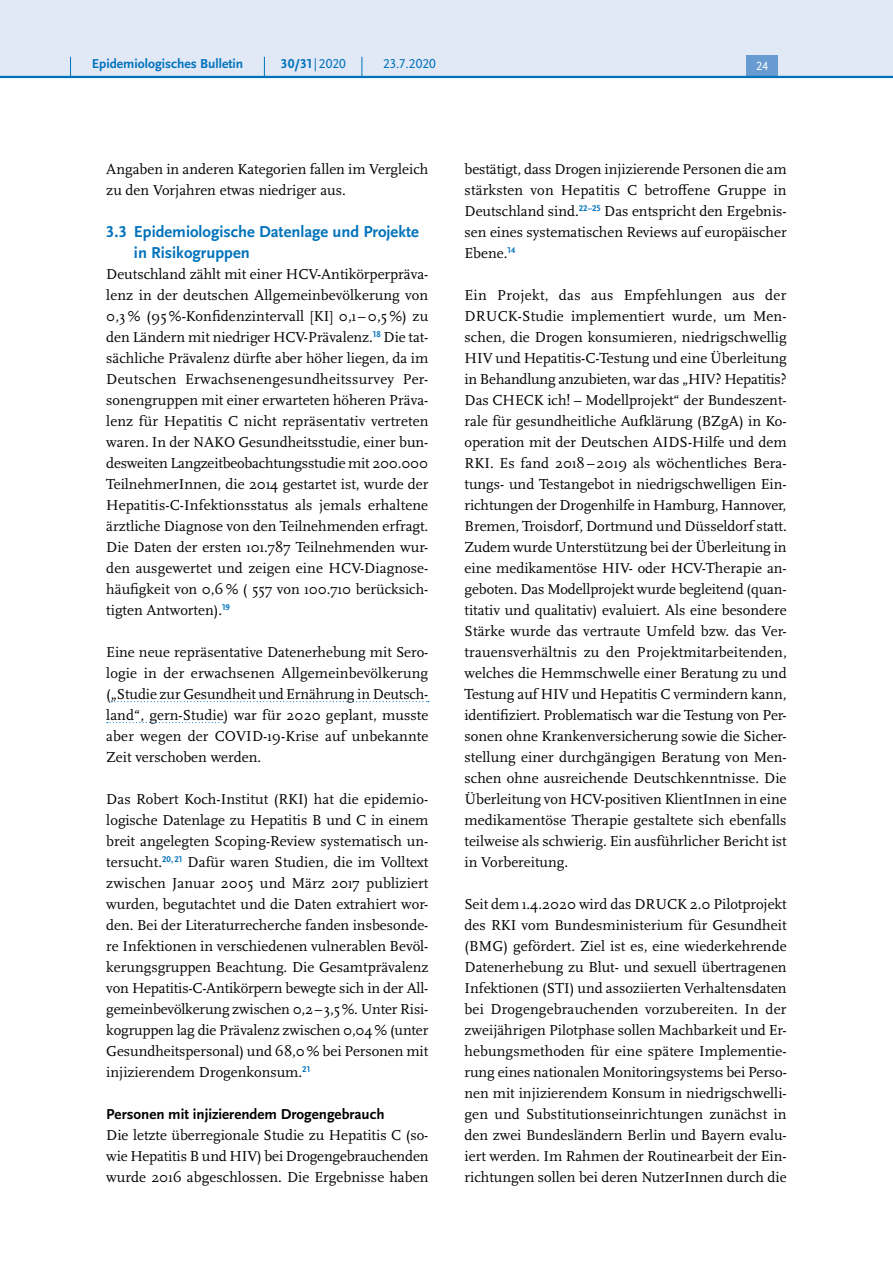
<style>
.page{position:relative;width:893px;height:1263px;background:#fff}
.page>*{position:absolute;margin:0;border:0;box-sizing:border-box;transform-origin:0 0}
.t1{font:700 16.5px/21px "Scala Sans Pro";color:#0072bc}
.P_-_Fließtext{font:15px/21px "Scala Pro";color:#000;text-align:justify}
.t2{font:700 15px "Scala Sans Pro";color:#000}
.t3{font:700 13.5px "Scala Sans Pro";color:#0072bc}
.t4{font:13.5px "Scala Sans Pro";color:#0072bc}
.t5{font:12.45px "Scala Sans Pro";color:#fff}
.s1{font-weight:400}
</style>
<div class="page">
<svg style="left:111px;top:701px;width:318px;height:1px"></svg>
<svg style="left:107px;top:722px;width:117px;height:1px"></svg>
<div style="left:0;top:0;width:893px;height:77px;background:#e1e8f6"></div>
<div style="left:746px;top:55px;width:32px;height:21px;background:#679bd2"></div>
<hr style="left:0;top:76px;width:893px;height:2px;background:#0072bc">
<svg style="left:70px;top:57px;width:1px;height:19px"></svg>
<svg style="left:264px;top:57px;width:1px;height:19px"></svg>
<svg style="left:362px;top:57px;width:1px;height:19px"></svg>
<p class="t3" style="left:92px;top:55px;width:153px">Epidemiologisches Bulletin</p>
<p class="t3" style="left:281px;top:55px;width:67px">30/31 <span class="s1">|2020</span></p>
<p class="t4" style="left:383px;top:55px;width:54px">23.7.2020</p>
<p class="t5" style="left:756px;top:59px;width:13px">24</p>
<p class="P_-_Fließtext" style="left:106px;top:158px;width:324px">Angaben in anderen Kategorien fallen im Vergleich zu den Vorjahren etwas niedriger aus.</p>
<p class="t1" style="left:134px;top:221px;width:286px;text-indent:-28px">3.3 Epidemiologische Datenlage und Projekte in Risikogruppen</p>
<p class="P_-_Fließtext" style="left:106px;top:263px;width:324px">Deutschland zählt mit einer HCV-Antikörperpräva&shy;lenz in der deutschen Allgemeinbevölkerung von 0,3% (95%-Konfidenzintervall [KI] 0,1 –0,5%) zu den Ländern mit niedriger HCV-Prävalenz.<sup>18</sup> Die tat&shy;sächliche Prävalenz dürfte aber höher liegen, da im Deutschen Erwachsenengesundheitssurvey Per&shy;sonengruppen mit einer erwarteten höheren Präva&shy;lenz für Hepatitis C nicht repräsentativ vertreten waren. In der NAKO Gesundheitsstudie, einer bun&shy;desweiten Langzeitbeobachtungsstudie mit 200.000<br>TeilnehmerInnen, die 2014 gestartet ist, wurde der Hepatitis-C-Infektionsstatus als jemals erhaltene ärztliche Diagnose von den Teilnehmenden erfragt.<br>Die Daten der ersten 101.787 Teilnehmenden wur&shy;den ausgewertet und zeigen eine HCV-Diagnose&shy;häufigkeit von 0,6% ( 557 von 100.710 berücksich&shy;tigten Antworten).<sup>19</sup></p>
<p class="P_-_Fließtext" style="left:106px;top:641px;width:324px">Eine neue repräsentative Datenerhebung mit Sero&shy;logie in der erwachsenen Allgemeinbevölkerung („Studie zur Gesundheit und Ernährung in Deutsch&shy;land“, gern-Studie) war für 2020 geplant, musste aber wegen der COVID-19-Krise auf unbekannte Zeit verschoben werden.</p>
<p class="P_-_Fließtext" style="left:106px;top:788px;width:324px">Das Robert Koch-Institut (RKI) hat die epidemio&shy;logische Datenlage zu Hepatitis B und C in einem breit angelegten Scoping-Review systematisch un&shy;tersucht.<sup>20,</sup> <sup>21</sup> Dafür waren Studien, die im Volltext zwischen Januar 2005 und März 2017 publiziert wurden, begutachtet und die Daten extrahiert wor&shy;den. Bei der Literaturrecherche fanden insbesonde&shy;re Infektionen in verschiedenen vulnerablen Bevöl&shy;kerungsgruppen Beachtung. Die Gesamtprävalenz von Hepatitis-C-Antikörpern bewegte sich in der All&shy;gemeinbevölkerung zwischen 0,2–3,5%. Unter Risi&shy;kogruppen lag die Prävalenz zwischen 0,04% (unter Gesundheitspersonal) und 68,0% bei Personen mit injizierendem Drogenkonsum.<sup>21</sup></p>
<h5 class="t2" style="left:106px;top:1105px;width:280px">Personen mit injizierendem Drogengebrauch</h5>
<p class="P_-_Fließtext" style="left:106px;top:1124px;width:324px">Die letzte überregionale Studie zu Hepatitis C (so&shy;wie Hepatitis B und HIV) bei Drogengebrauchenden wurde 2016 abgeschlossen. Die Ergebnisse haben</p>
<p class="P_-_Fließtext" style="left:465px;top:158px;width:324px">bestätigt, dass Drogen injizierende Personen die am stärksten von Hepatitis C betroffene Gruppe in Deutschland sind.<sup>22–25</sup> Das entspricht den Ergebnis&shy;sen eines systematischen Reviews auf europäischer Ebene.<sup>14</sup></p>
<p class="P_-_Fließtext" style="left:465px;top:284px;width:324px">Ein Projekt, das aus Empfehlungen aus der DRUCK-Studie implementiert wurde, um Men&shy;schen, die Drogen konsumieren, niedrigschwellig HIV und Hepatitis-C-Testung und eine Überleitung in Behandlung anzubieten, war das „HIV? Hepatitis?<br>Das CHECK ich! – Modellprojekt“ der Bundeszent&shy;rale für gesundheitliche Aufklärung (BZgA) in Ko&shy;operation mit der Deutschen AIDS-Hilfe und dem RKI. Es fand 2018 – 2019 als wöchentliches Bera&shy;tungs- und Testangebot in niedrigschwelligen Ein&shy;richtungen der Drogenhilfe in Hamburg, Hannover, Bremen, Troisdorf, Dortmund und Düsseldorf statt.<br>Zudem wurde Unterstützung bei der Überleitung in eine medikamentöse HIV- oder HCV-Therapie an&shy;geboten. Das Modellprojekt wurde begleitend (quan&shy;titativ und qualitativ) evaluiert. Als eine besondere Stärke wurde das vertraute Umfeld bzw. das Ver&shy;trauensverhältnis zu den Projektmitarbeitenden, welches die Hemmschwelle einer Beratung zu und Testung auf HIV und Hepatitis C vermindern kann, identifiziert. Problematisch war die Testung von Per&shy;sonen ohne Krankenversicherung sowie die Sicher&shy;stellung einer durchgängigen Beratung von Men&shy;schen ohne ausreichende Deutschkenntnisse. Die Überleitung von HCV-positiven KlientInnen in eine medikamentöse Therapie gestaltete sich ebenfalls teilweise als schwierig. Ein ausführlicher Bericht ist in Vorbereitung.</p>
<p class="P_-_Fließtext" style="left:465px;top:893px;width:324px">Seit dem 1.4.2020 wird das DRUCK 2.0 Pilotprojekt des RKI vom Bundesministerium für Gesundheit (BMG) gefördert. Ziel ist es, eine wiederkehrende Datenerhebung zu Blut- und sexuell übertragenen Infektionen (STI) und assoziierten Verhaltensdaten bei Drogengebrauchenden vorzubereiten. In der zweijährigen Pilotphase sollen Machbarkeit und Er&shy;hebungsmethoden für eine spätere Implementie&shy;rung eines nationalen Monitoringsystems bei Perso&shy;nen mit injizierendem Konsum in niedrigschwelli&shy;gen und Substitutionseinrichtungen zunächst in den zwei Bundesländern Berlin und Bayern evalu&shy;iert werden. Im Rahmen der Routinearbeit der Ein&shy;richtungen sollen bei deren NutzerInnen durch die</p>
</div>
